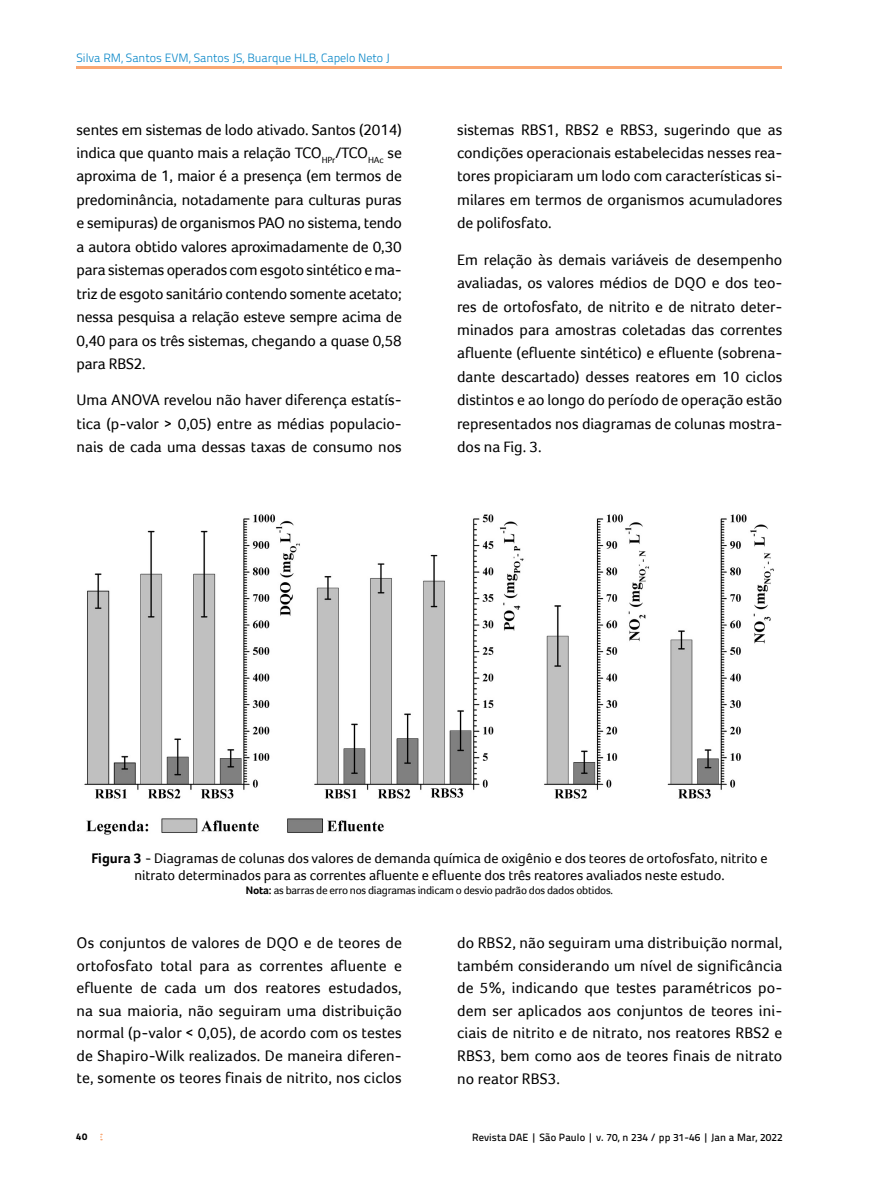
<style>
.page{position:relative;width:893px;height:1191px;background:#fff}
.page>*{position:absolute;margin:0;border:0;box-sizing:border-box;transform-origin:0 0}
.t1{font:15.75px/23.4px "Foco";color:#000;text-align:justify}
.t2{font:14.25px/17.1px "Foco";color:#000;text-align:center}
.t3{font:300 12px "Titillium Text 22 L";color:#0083c6}
.t4{font:11.25px "Foco";letter-spacing:-.02em;color:#000}
.t5{font:500 10.5px "Titillium Text 22 L";letter-spacing:.01em;color:#000}
.t6{font:800 9.75px "Titillium Text 22 L";color:#000}
.s1{font-weight:700}
</style>
<div class="page">
<img style="left:84px;top:514px;width:690px;height:321px">
<hr style="left:77px;top:66px;width:705px;height:3px;background:#f9a773">
<p class="t3" style="left:77px;top:49px;width:315px">Silva RM, Santos EVM, Santos JS, Buarque HLB, Capelo Neto J</p>
<p class="t1" style="left:77px;top:117px;width:327px">sentes em sistemas de lodo ativado. Santos (2014) indica que quanto mais a relação TCO<sub>HPr</sub>/TCO<sub>HAc</sub> se aproxima de 1, maior é a presença (em termos de predominância, notadamente para culturas puras e semipuras) de organismos PAO no sistema, tendo a autora obtido valores aproximadamente de 0,30 para sistemas operados com esgoto sintético e ma&shy;triz de esgoto sanitário contendo somente acetato; nessa pesquisa a relação esteve sempre acima de 0,40 para os três sistemas, chegando a quase 0,58 para RBS2.</p>
<p class="t1" style="left:77px;top:388px;width:327px">Uma ANOVA revelou não haver diferença estatís&shy;tica (p-valor &gt; 0,05) entre as médias populacio&shy;nais de cada uma dessas taxas de consumo nos</p>
<p class="t1" style="left:457px;top:117px;width:327px">sistemas RBS1, RBS2 e RBS3, sugerindo que as condições operacionais estabelecidas nesses rea&shy;tores propiciaram um lodo com características si&shy;milares em termos de organismos acumuladores de polifosfato.</p>
<p class="t1" style="left:457px;top:247px;width:327px">Em relação às demais variáveis de desempenho avaliadas, os valores médios de DQO e dos teo&shy;res de ortofosfato, de nitrito e de nitrato deter&shy;minados para amostras coletadas das correntes afluente (efluente sintético) e efluente (sobrena&shy;dante descartado) desses reatores em 10 ciclos distintos e ao longo do período de operação estão representados nos diagramas de colunas mostra&shy;dos na Fig. 3.</p>
<p class="t2" style="left:91px;top:849px;width:677px"><span class="s1">Figura 3</span> - Diagramas de colunas dos valores de demanda química de oxigênio e dos teores de ortofosfato, nitrito e nitrato determinados para as correntes afluente e efluente dos três reatores avaliados neste estudo.</p>
<p class="t4" style="left:246px;top:883px;width:369px"><span class="s1">Nota:</span> as barras de erro nos diagramas indicam o desvio padrão dos dados obtidos.</p>
<p class="t1" style="left:77px;top:931px;width:327px;line-height:22.5px">Os conjuntos de valores de DQO e de teores de ortofosfato total para as correntes afluente e efluente de cada um dos reatores estudados, na sua maioria, não seguiram uma distribuição normal (p-valor &lt; 0,05), de acordo com os testes de Shapiro-Wilk realizados. De maneira diferen&shy;te, somente os teores finais de nitrito, nos ciclos</p>
<p class="t1" style="left:457px;top:931px;width:327px;line-height:22.5px">do RBS2, não seguiram uma distribuição normal, também considerando um nível de significância de 5%, indicando que testes paramétricos po&shy;dem ser aplicados aos conjuntos de teores ini&shy;ciais de nitrito e de nitrato, nos reatores RBS2 e RBS3, bem como aos de teores finais de nitrato no reator RBS3.</p>
<p class="t6" style="left:76px;top:1129px;width:13px">40</p>
<p class="t5" style="left:472px;top:1129px;width:312px">Revista DAE | São Paulo | v. 70, n 234 / pp 31-46 | Jan a Mar, 2022</p>
</div>
